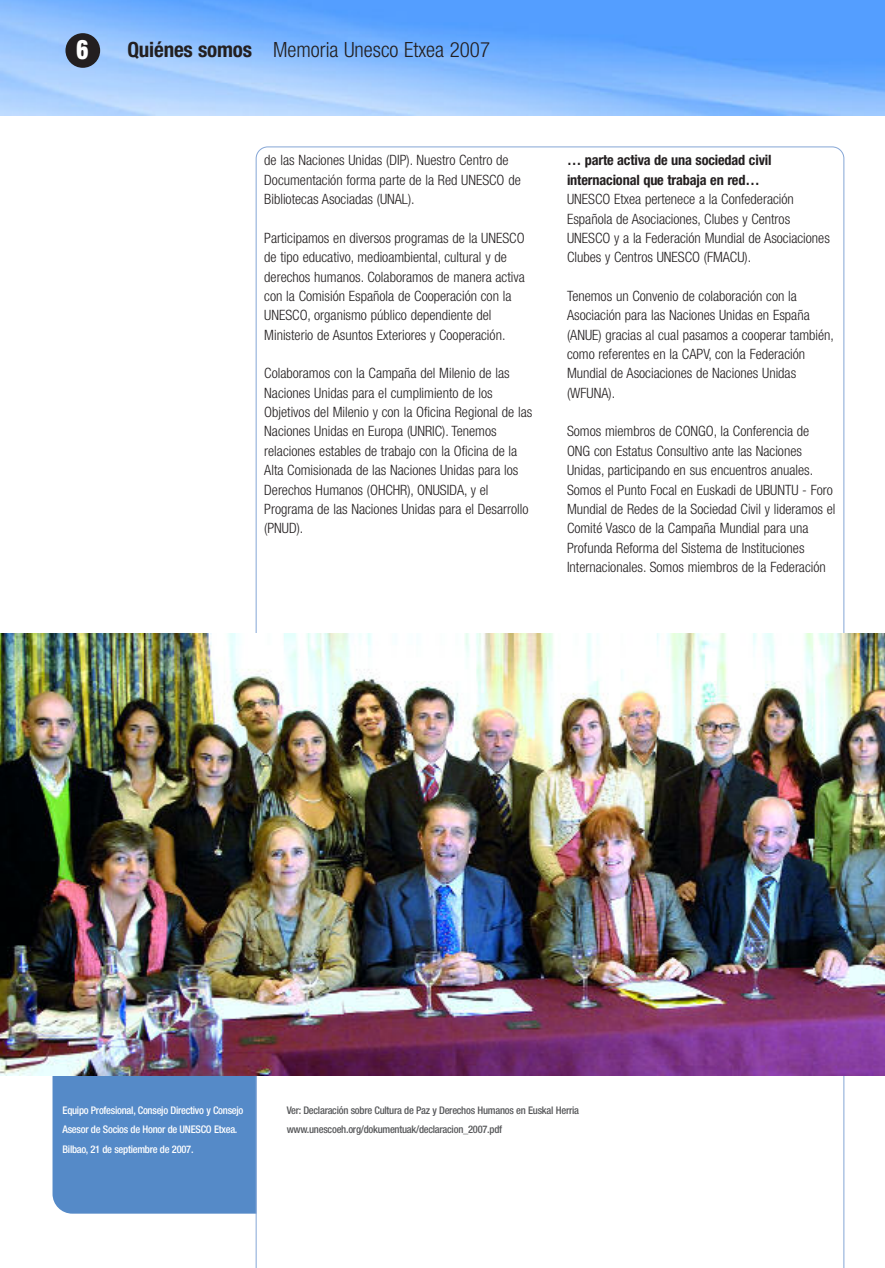
<style>
.page{position:relative;width:885px;height:1268px;background:#fff}
.page>*{position:absolute;margin:0;border:0;box-sizing:border-box;transform-origin:0 0}
.t1{font:900 condensed 27px "Helvetica Neue";color:#fff;scale:.85 1}
.t2{font:300 condensed 21px "Helvetica Neue";color:#231f20}
.t3{font:300 condensed 14.25px/19.4px "Helvetica Neue";color:#231f20}
.t4{font:700 condensed 14.25px/19.4px "Helvetica Neue";letter-spacing:-.01em;color:#231f20}
.t5{font:500 condensed 10.5px/19.4px "Helvetica Neue";letter-spacing:-.025em;color:#57585a}
.t6{font:500 condensed 10.5px/19.4px "Helvetica Neue";letter-spacing:-.025em;color:#fff}
.s1{font-weight:700}
</style>
<div class="page">
<img style="left:0;top:0;width:884px;height:1268px">
<h1 class="t1" style="left:76px;top:40px;width:16px">6</h1>
<h2 class="t2" style="left:127px;top:42px;width:364px"><span class="s1">Quiénes somos</span> Memoria Unesco Etxea 2007</h2>
<p class="t3" style="left:264px;top:152px;width:258px">de las Naciones Unidas (DIP). Nuestro Centro de<br>Documentación forma parte de la Red UNESCO de<br>Bibliotecas Asociadas (UNAL).</p>
<p class="t3" style="left:264px;top:229px;width:262px">Participamos en diversos programas de la UNESCO de tipo educativo, medioambiental, cultural y de derechos humanos. Colaboramos de manera activa con la Comisión Española de Cooperación con la UNESCO, organismo público dependiente del Ministerio de Asuntos Exteriores y Cooperación.</p>
<p class="t3" style="left:264px;top:365px;width:269px">Colaboramos con la Campaña del Milenio de las Naciones Unidas para el cumplimiento de los Objetivos del Milenio y con la Oficina Regional de las Naciones Unidas en Europa (UNRIC). Tenemos relaciones estables de trabajo con la Oficina de la Alta Comisionada de las Naciones Unidas para los Derechos Humanos (OHCHR), ONUSIDA, y el Programa de las Naciones Unidas para el Desarrollo (PNUD).</p>
<p class="t4" style="left:566px;top:152px;width:206px">… parte activa de una sociedad civil internacional que trabaja en red…</p>
<p class="t3" style="left:566px;top:191px;width:264px">UNESCO Etxea pertenece a la Confederación Española de Asociaciones, Clubes y Centros UNESCO y a la Federación Mundial de Asociaciones Clubes y Centros UNESCO (FMACU).</p>
<p class="t3" style="left:566px;top:287px;width:268px">Tenemos un Convenio de colaboración con la Asociación para las Naciones Unidas en España (ANUE) gracias al cual pasamos a cooperar también, como referentes en la CAPV, con la Federación Mundial de Asociaciones de Naciones Unidas (WFUNA).</p>
<p class="t3" style="left:566px;top:423px;width:270px">Somos miembros de CONGO, la Conferencia de ONG con Estatus Consultivo ante las Naciones Unidas, participando en sus encuentros anuales.<br>Somos el Punto Focal en Euskadi de UBUNTU - Foro Mundial de Redes de la Sociedad Civil y lideramos el Comité Vasco de la Campaña Mundial para una Profunda Reforma del Sistema de Instituciones Internacionales. Somos miembros de la Federación</p>
<p class="t6" style="left:62px;top:1101px;width:182px">Equipo Profesional, Consejo Directivo y Consejo<br>Asesor de Socios de Honor de UNESCO Etxea.<br>Bilbao, 21 de septiembre de 2007.</p>
<p class="t5" style="left:286px;top:1101px;width:294px">Ver: Declaración sobre Cultura de Paz y Derechos Humanos en Euskal Herria www.unescoeh.org/dokumentuak/declaracion_2007.pdf</p>
</div>
